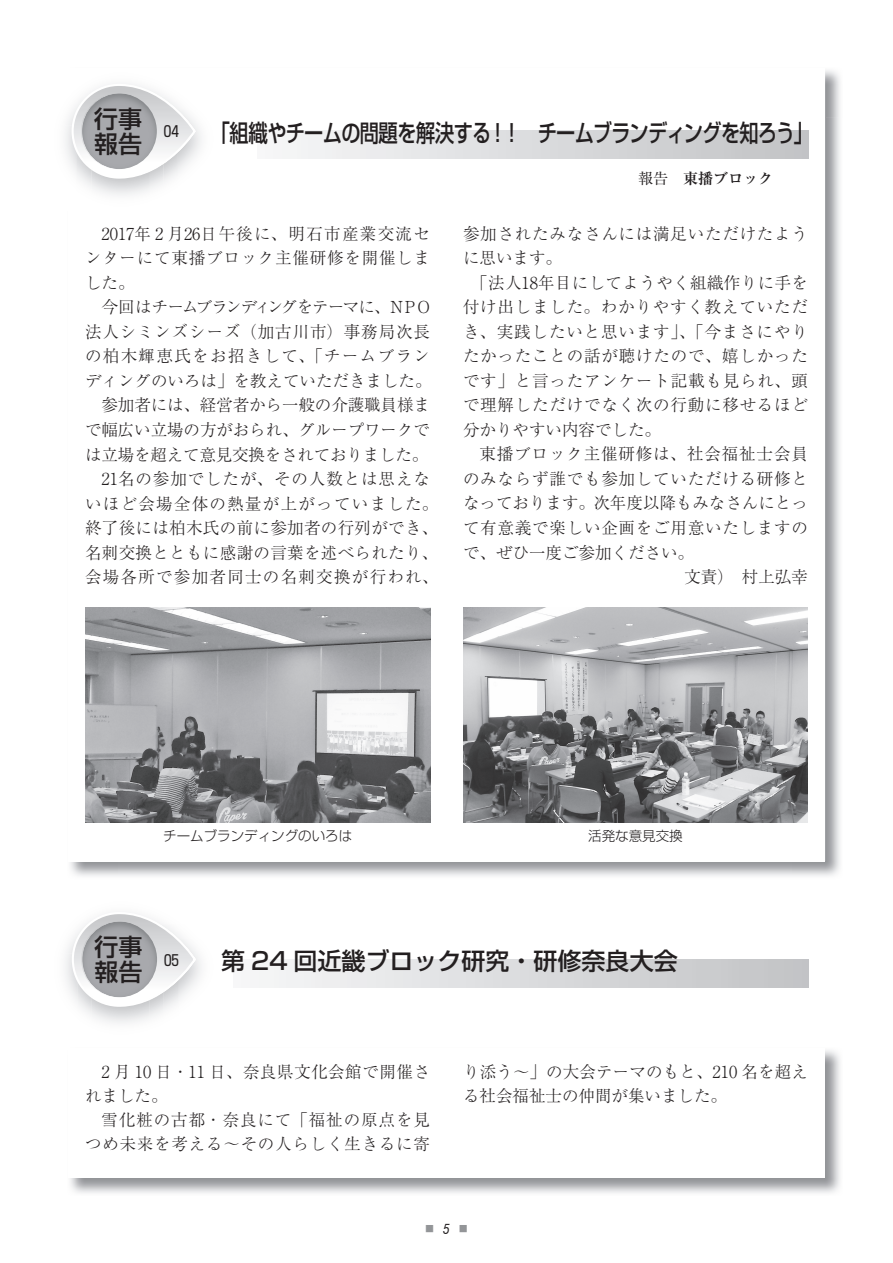
<style>
.page{position:relative;width:893px;height:1263px;background:#fff}
.page>*{position:absolute;margin:0;border:0;box-sizing:border-box;transform-origin:0 0}
.t1{font:500 24px "Shin Go Pro";letter-spacing:-.025em;color:#231f20;scale:.8 1}
.t2{font:500 24px "Shin Go Pro";color:#231f20}
.t3{font:500 24px/25.5px "Shin Go Pro";letter-spacing:-.025em;color:#231f20}
.t4{font:300 16.5px/24.5px "Ryumin Pro";letter-spacing:.05em;color:#231f20;text-align:justify}
.t5{font:300 16.5px/24px "Ryumin Pro";color:#231f20}
.t6{font:300 16.5px "Ryumin Pro";letter-spacing:.02em;color:#231f20}
.t7{font:300 16.5px "Ryumin Pro";letter-spacing:-.005em;color:#231f20}
.t8{font:300 16.5px "Ryumin Pro";letter-spacing:.08em;color:#231f20}
.t9{font:300 16.5px "Ryumin Pro";letter-spacing:-.06em;color:#231f20}
.t10{font:300 16.5px "Ryumin Pro";letter-spacing:-.01em;color:#231f20}
.t11{font:300 16.5px "Ryumin Pro";letter-spacing:.025em;color:#231f20}
.t12{font:300 16.5px "Ryumin Pro";letter-spacing:.085em;color:#231f20}
.t13{font:700 15px "Ryumin Pro";color:#231f20}
.t14{font:15px "Shin Go Pro";color:#231f20}
.t15{font:300 13.5px "Shin Go Pro";color:#231f20}
.t16{font:9px "Koz Min Pro";color:#939598}
.s1{font-weight:400}
.s2{font-family:"Swiss 721 BT";font-style:italic;font-stretch:condensed;font-size:13.5px;color:#231f20}
</style>
<div class="page">
<img style="left:825px;top:70px;width:15px;height:47px">
<img style="left:70px;top:862px;width:48px;height:14px">
<img style="left:792px;top:117px;width:48px;height:759px">
<div style="left:68px;top:68px;width:757px;height:793px;background:#fff"></div>
<img style="left:70px;top:1050px;width:770px;height:143px">
<div style="left:68px;top:1048px;width:757px;height:130px;background:#fff"></div>
<svg style="left:72px;top:86px;width:124px;height:93px"></svg>
<div style="left:258px;top:131px;width:550px;height:28px;background:linear-gradient(to right,#f6f7f8,#c1c3c5)"></div>
<img style="left:463px;top:607px;width:345px;height:216px">
<img style="left:85px;top:607px;width:345px;height:216px">
<div style="left:233px;top:959px;width:575px;height:28px;background:linear-gradient(to right,#f6f7f8,#c1c3c5)"></div>
<svg style="left:72px;top:914px;width:124px;height:93px"></svg>
<h1 class="t3" style="left:94px;top:103px;width:49px">行事報告</h1>
<p class="t14" style="left:164px;top:119px;width:16px">04</p>
<h1 class="t1" style="left:211px;top:113px;width:754px">「組織やチームの問題を解決する！！　チームブランディングを知ろう」</h1>
<p class="t13" style="left:638px;top:166px;width:136px"><span class="s1">報告　</span>東播ブロック</p>
<p class="t4" style="left:85px;top:220px;width:347px;text-indent:16px">2017年 2 月26日午後に、明石市産業交流センターにて東播ブロック主催研修を開催しました。</p>
<p class="t9" style="left:102px;top:294px;width:330px">今回はチームブランディングをテーマに、NPO</p>
<p class="t4" style="left:85px;top:318px;width:346px">法人シミンズシーズ（加古川市）事務局次長</p>
<p class="t12" style="left:85px;top:343px;width:347px">の柏木輝恵氏をお招きして、「チームブラン</p>
<p class="t5" style="left:85px;top:367px;width:348px">ディングのいろは」を教えていただきました。</p>
<p class="t7" style="left:102px;top:392px;width:330px">参加者には、経営者から一般の介護職員様ま</p>
<p class="t7" style="left:85px;top:417px;width:346px">で幅広い立場の方がおられ、グループワークで</p>
<p class="t10" style="left:85px;top:441px;width:345px">は立場を超えて意見交換をされておりました。</p>
<p class="t4" style="left:102px;top:465px;width:330px">21名の参加でしたが、その人数とは思えな</p>
<p class="t8" style="left:85px;top:490px;width:355px">いほど会場全体の熱量が上がっていました。</p>
<p class="t6" style="left:85px;top:515px;width:355px">終了後には柏木氏の前に参加者の行列ができ、</p>
<p class="t6" style="left:85px;top:539px;width:355px">名刺交換とともに感謝の言葉を述べられたり、</p>
<p class="t8" style="left:85px;top:564px;width:355px">会場各所で参加者同士の名刺交換が行われ、</p>
<p class="t4" style="left:463px;top:220px;width:347px">参加されたみなさんには満足いただけたよう</p>
<p class="t4" style="left:463px;top:244px;width:100px">に思います。</p>
<p class="t11" style="left:471px;top:270px;width:338px">「法人18年目にしてようやく組織作りに手を</p>
<p class="t4" style="left:463px;top:294px;width:346px">付け出しました。わかりやすく教えていただ</p>
<p class="t4" style="left:463px;top:318px;width:346px">き、実践したいと思います」、「今まさにやり</p>
<p class="t4" style="left:463px;top:343px;width:346px">たかったことの話が聴けたので、嬉しかった</p>
<p class="t4" style="left:463px;top:367px;width:346px">です」と言ったアンケート記載も見られ、頭</p>
<p class="t4" style="left:463px;top:392px;width:347px">で理解しただけでなく次の行動に移せるほど</p>
<p class="t5" style="left:463px;top:416px;width:199px">分かりやすい内容でした。</p>
<p class="t4" style="left:479px;top:441px;width:330px">東播ブロック主催研修は、社会福祉士会員</p>
<p class="t4" style="left:463px;top:465px;width:347px">のみならず誰でも参加していただける研修と</p>
<p class="t5" style="left:463px;top:490px;width:346px">なっております。次年度以降もみなさんにとっ</p>
<p class="t4" style="left:463px;top:514px;width:347px">て有意義で楽しい企画をご用意いたしますの</p>
<p class="t5" style="left:463px;top:539px;width:232px">で、ぜひ一度ご参加ください。</p>
<p class="t4" style="left:684px;top:563px;width:125px">文責）　村上弘幸</p>
<p class="t15" style="left:163px;top:825px;width:190px">チームブランディングのいろは</p>
<p class="t15" style="left:588px;top:825px;width:96px">活発な意見交換</p>
<h1 class="t3" style="left:95px;top:931px;width:49px">行事報告</h1>
<p class="t14" style="left:164px;top:947px;width:16px">05</p>
<h1 class="t2" style="left:221px;top:941px;width:458px">第 24 回近畿ブロック研究・研修奈良大会</h1>
<p class="t4" style="left:85px;top:1058px;width:346px;line-height:24px;text-indent:16px">2 月 10 日・11 日、奈良県文化会館で開催されました。</p>
<p class="t4" style="left:85px;top:1106px;width:347px;line-height:24px;text-align:right">雪化粧の古都・奈良にて「福祉の原点を見つめ未来を考える～その人らしく生きるに寄</p>
<p class="t5" style="left:463px;top:1058px;width:346px">り添う～」の大会テーマのもと、210 名を超える社会福祉士の仲間が集いました。</p>
<p class="t16" style="left:425px;top:1223px;width:44px">■<span class="s2">5</span>■</p>
</div>
